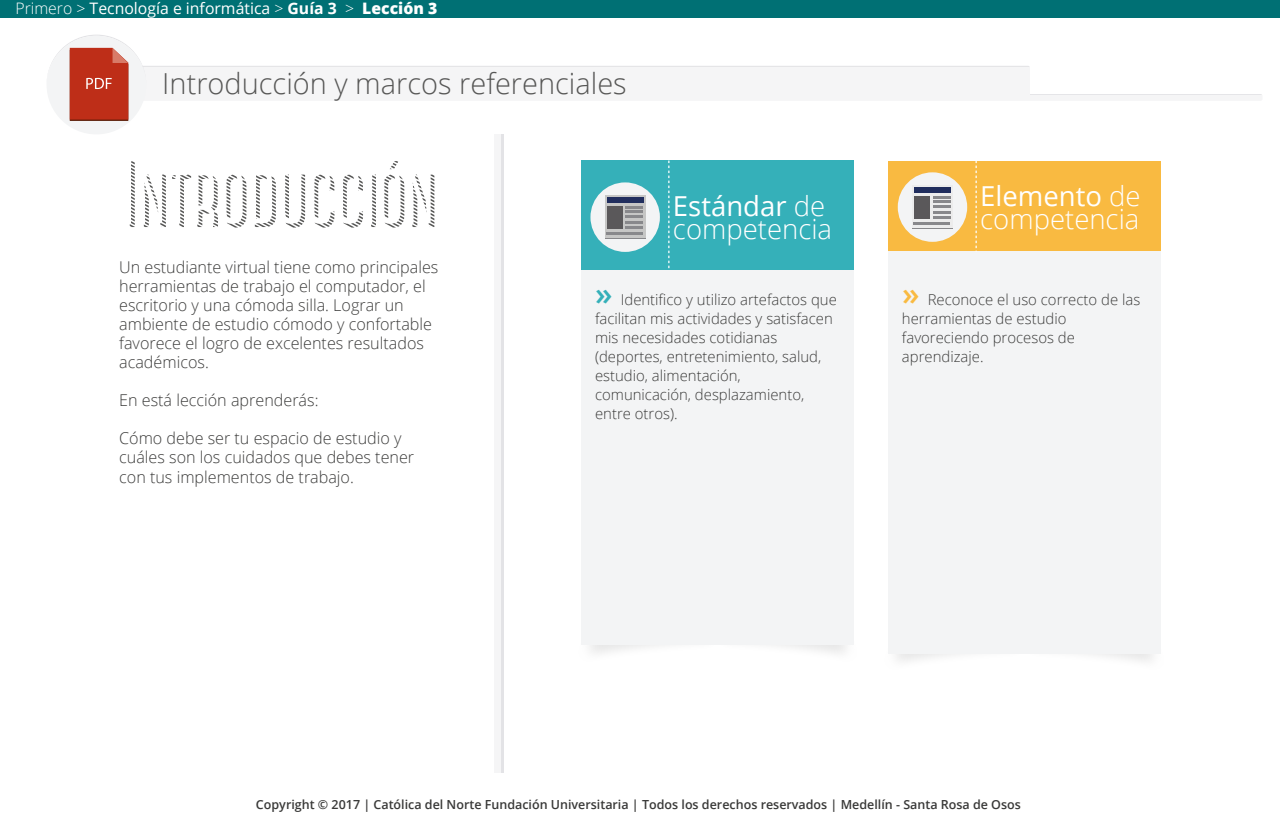
<style>
.page{position:relative;width:1280px;height:824px;background:#fff}
.page>*{position:absolute;margin:0;border:0;box-sizing:border-box;transform-origin:0 0}
.t1{font:93.75px "Canter Bold Strips";color:#575756}
.t2{font:300 29px "Open Sans";color:#575756}
.t3{font:300 27.5px/22.9px "Open Sans";color:#fff}
.t4{font:300 16.25px/19px "Open Sans";color:#3c3c3b}
.t5{font:15.75px "Open Sans";color:#fff}
.t6{font:300 15px/19.1px "Open Sans";color:#3c3c3b}
.t7{font:600 12.5px "Open Sans";color:#393938}
.s1{font-weight:300}
.s2{font-weight:700}
.s3{font-weight:800}
.s4{font-weight:400}
.s5{font-weight:600;font-size:31.5px;color:#35b0b9}
.s6{font-weight:600;font-size:31.5px;color:#f9ba41}
</style>
<div class="page">
<div style="left:0;top:0;width:1280px;height:18px;background:#007074"></div>
<div style="left:47px;top:36px;width:99px;height:98px;background:#f3f4f5;border-radius:50%"></div>
<svg style="left:47px;top:35px;width:1215px;height:86px"></svg>
<div style="left:494px;top:134px;width:7px;height:638px;background:#f5f5f6"></div>
<hr style="left:501px;top:134px;width:2px;height:638px;background:#e3e3e6">
<div style="left:581px;top:160px;width:272px;height:110px;background:#35b0b9"></div>
<div style="left:581px;top:270px;width:272px;height:375px;background:#f3f4f5"></div>
<div style="left:590px;top:182px;width:70px;height:70px;background:#f3f4f5;border-radius:50%"></div>
<div style="left:605px;top:196px;width:40px;height:43px;background:#c6c6c5"></div>
<svg style="left:605px;top:195px;width:40px;height:40px"></svg>
<div style="left:607px;top:198px;width:36px;height:5px;background:#212e5e"></div>
<div style="left:607px;top:206px;width:16px;height:23px;background:#5a585a"></div>
<hr style="left:607px;top:232px;width:36px;height:2px;background:#88888b">
<svg style="left:625px;top:206px;width:18px;height:17px"></svg>
<hr style="left:625px;top:226px;width:18px;height:3px;background:#88888b">
<svg style="left:668px;top:160px;width:1px;height:109px"></svg>
<div style="left:888px;top:160px;width:273px;height:91px;background:#f9ba41"></div>
<div style="left:888px;top:251px;width:273px;height:402px;background:#f3f4f5"></div>
<div style="left:898px;top:172px;width:69px;height:70px;background:#f3f4f5;border-radius:50%"></div>
<div style="left:912px;top:186px;width:41px;height:43px;background:#ececec"></div>
<svg style="left:913px;top:187px;width:38px;height:38px"></svg>
<div style="left:914px;top:188px;width:37px;height:5px;background:#212e5e"></div>
<div style="left:914px;top:196px;width:16px;height:22px;background:#5a585a"></div>
<hr style="left:914px;top:222px;width:36px;height:2px;background:#88888b">
<svg style="left:933px;top:196px;width:18px;height:22px"></svg>
<svg style="left:976px;top:160px;width:1px;height:91px"></svg>
<p class="t5" style="left:15px;top:-3px;width:423px"><span class="s1">Primero &gt;</span> Tecnología e informática <span class="s1">&gt;</span> <span class="s2">Guía 3</span> <span class="s1">&gt;</span> <span class="s3">Lección 3</span></p>
<h2 class="t2" style="left:162px;top:64px;width:466px">Introducción y marcos referenciales</h2>
<h1 class="t1" style="left:121px;top:139px;width:316px">Introducción</h1>
<p class="t4" style="left:119px;top:257px;width:321px">Un estudiante virtual tiene como principales herramientas de trabajo el computador, el escritorio y una cómoda silla. Lograr un ambiente de estudio cómodo y confortable favorece el logro de excelentes resultados académicos.</p>
<p class="t4" style="left:119px;top:390px;width:201px">En está lección aprenderás:</p>
<p class="t4" style="left:119px;top:428px;width:297px">Cómo debe ser tu espacio de estudio y cuáles son los cuidados que debes tener con tus implementos de trabajo.</p>
<h3 class="t3" style="left:673px;top:194px;width:161px"><span class="s4">Estándar</span> de competencia</h3>
<h3 class="t3" style="left:980px;top:183px;width:162px"><span class="s4">Elemento</span> de competencia</h3>
<p class="t6" style="left:595px;top:289px;width:243px"><span class="s5">»</span> Identifico y utilizo artefactos que facilitan mis actividades y satisfacen mis necesidades cotidianas (deportes, entretenimiento, salud, estudio, alimentación, comunicación, desplazamiento, entre otros).</p>
<p class="t6" style="left:902px;top:289px;width:240px"><span class="s6">»</span> Reconoce el uso correcto de las herramientas de estudio favoreciendo procesos de aprendizaje.</p>
<p class="t7" style="left:256px;top:796px;width:766px">Copyright © 2017 | Católica del Norte Fundación Universitaria | Todos los derechos reservados | Medellín - Santa Rosa de Osos</p>
</div>
